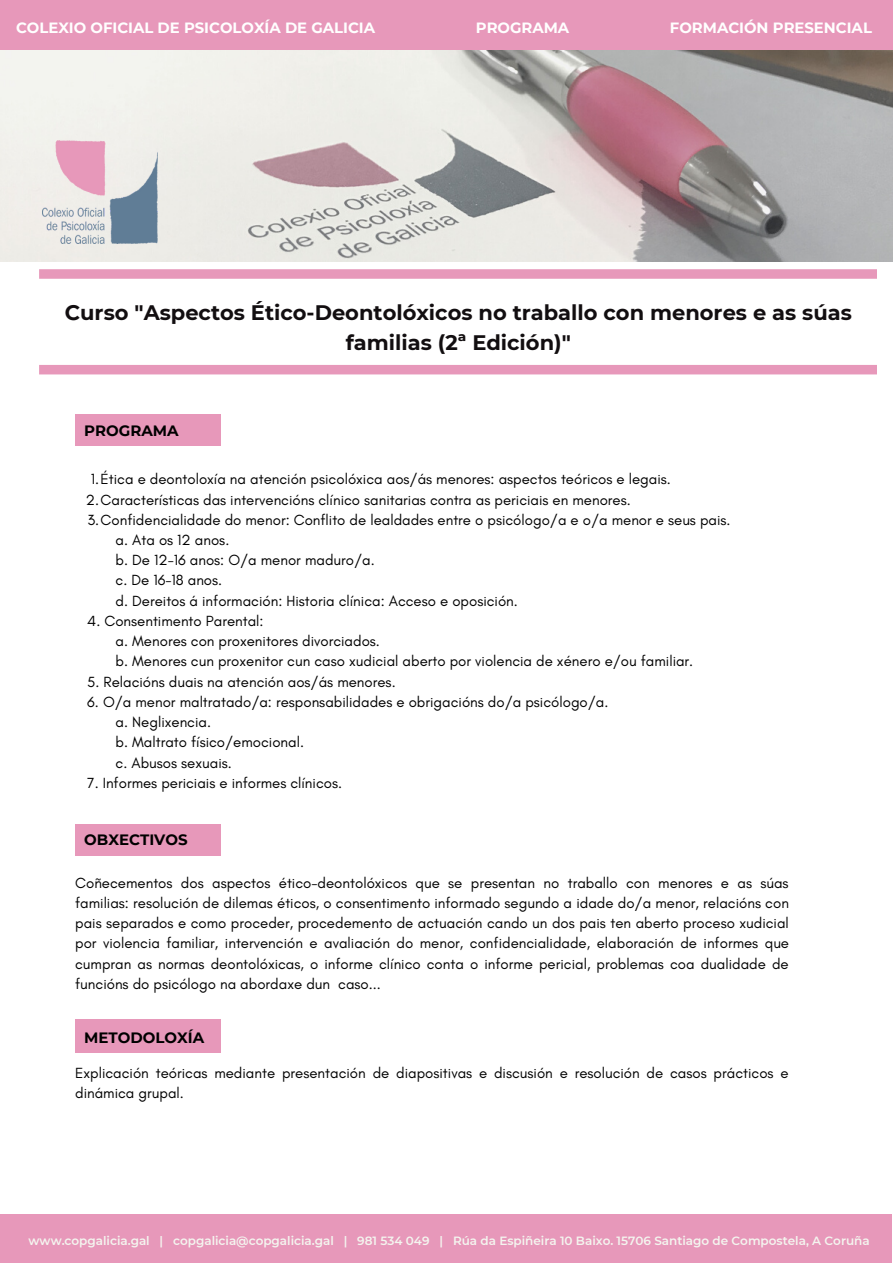
<style>
.page{position:relative;width:893px;height:1264px;background:#fff}
.page>*{position:absolute;margin:0;border:0;box-sizing:border-box;transform-origin:0 0}
.t1{font:700 21px/30.3px "Montserrat";color:#120e10;text-align:center}
.t2{font:15px/20.2px "Glacial Indifference";color:#000}
.t3{font:700 15px "Montserrat";color:#000}
.t4{font:700 14.85px "Montserrat";color:#fff}
.t5{font:600 12px "Montserrat";color:#f4f5ef}
</style>
<div class="page">
<div style="left:39px;top:365px;width:838px;height:9px;background:#e798ba"></div>
<img style="left:0;top:50px;width:892px;height:212px">
<svg style="left:39px;top:269px;width:838px;height:10px;background:#e89cbd"></svg>
<div style="left:0;top:0;width:892px;height:50px;background:#e798ba"></div>
<div style="left:0;top:1213px;width:891px;height:49px;background:#e798ba"></div>
<img style="left:42px;top:140px;width:115px;height:103px">
<div style="left:75px;top:414px;width:145px;height:32px;background:#e798ba"></div>
<div style="left:75px;top:823px;width:145px;height:32px;background:#e798ba"></div>
<div style="left:75px;top:1019px;width:145px;height:34px;background:#e798ba"></div>
<p class="t4" style="left:16px;top:18px;width:360px">COLEXIO OFICIAL DE PSICOLOXÍA DE GALICIA</p>
<p class="t4" style="left:476px;top:18px;width:95px">PROGRAMA</p>
<p class="t4" style="left:670px;top:18px;width:203px">FORMACIÓN PRESENCIAL</p>
<h1 class="t1" style="left:65px;top:297px;width:788px">Curso "Aspectos Ético-Deontolóxicos no traballo con menores e as súas familias (2ª Edición)"</h1>
<p class="t3" style="left:84px;top:422px;width:96px">PROGRAMA</p>
<p class="t2" style="left:91px;top:469px;width:581px">1.Ética e deontoloxía na atención psicolóxica aos/ás menores: aspectos teóricos e legais.</p>
<p class="t2" style="left:86px;top:489px;width:546px">2.Características das intervencións clínico sanitarias contra as periciais en menores.</p>
<p class="t2" style="left:87px;top:509px;width:644px">3.Confidencialidade do menor: Conflito de lealdades entre o psicólogo/a e o/a menor e seus pais.</p>
<p class="t2" style="left:116px;top:529px;width:115px">a. Ata os 12 anos.</p>
<p class="t2" style="left:116px;top:550px;width:260px">b. De 12-16 anos: O/a menor maduro/a.</p>
<p class="t2" style="left:116px;top:570px;width:108px">c. De 16-18 anos.</p>
<p class="t2" style="left:116px;top:590px;width:404px">d. Dereitos á información: Historia clínica: Acceso e oposición.</p>
<p class="t2" style="left:116px;top:610px;width:579px;text-indent:-28px">4. Consentimento Parental:<br>a. Menores con proxenitores divorciados.<br>b. Menores cun proxenitor cun caso xudicial aberto por violencia de xénero e/ou familiar.</p>
<p class="t2" style="left:87px;top:671px;width:310px">5. Relacións duais na atención aos/ás menores.</p>
<p class="t2" style="left:116px;top:691px;width:494px;text-indent:-28px">6. O/a menor maltratado/a: responsabilidades e obrigacións do/a psicólogo/a. a. Neglixencia.<br>b. Maltrato físico/emocional.<br>c. Abusos sexuais.</p>
<p class="t2" style="left:87px;top:772px;width:256px">7. Informes periciais e informes clínicos.</p>
<p class="t3" style="left:84px;top:830px;width:105px">OBXECTIVOS</p>
<p class="t2" style="left:75px;top:872px;width:715px;text-align:justify">Coñecementos dos aspectos ético-deontolóxicos que se presentan no traballo con menores e as súas familias: resolución de dilemas éticos, o consentimento informado segundo a idade do/a menor, relacións con pais separados e como proceder, procedemento de actuación cando un dos pais ten aberto proceso xudicial por violencia familiar, intervención e avaliación do menor, confidencialidade, elaboración de informes que cumpran as normas deontolóxicas, o informe clínico conta o informe pericial, problemas coa dualidade de funcións do psicólogo na abordaxe dun caso...</p>
<p class="t3" style="left:84px;top:1028px;width:121px">METODOLOXÍA</p>
<p class="t2" style="left:75px;top:1062px;width:715px">Explicación teóricas mediante presentación de diapositivas e discusión e resolución de casos prácticos e dinámica grupal.</p>
<p class="t5" style="left:29px;top:1232px;width:842px">www.copgalicia.gal | copgalicia@copgalicia.gal | 981 534 049 | Rúa da Espiñeira 10 Baixo. 15706 Santiago de Compostela, A Coruña</p>
</div>
